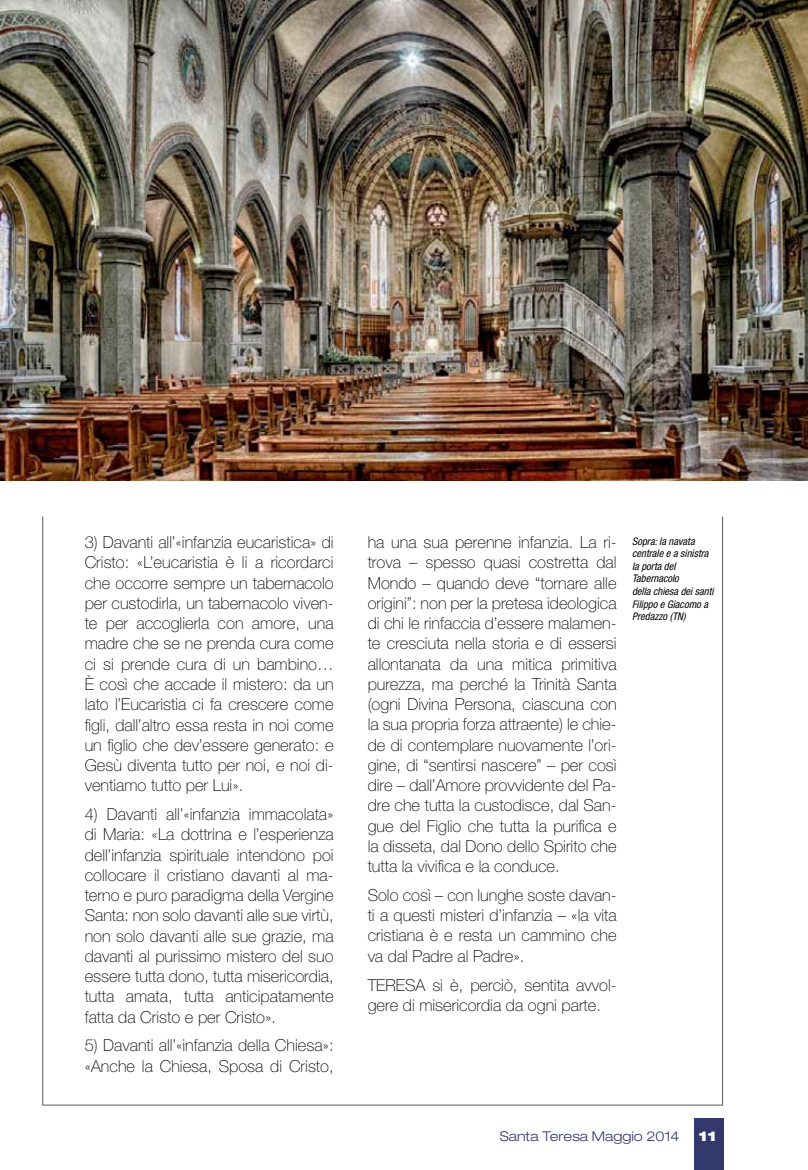
<style>
.page{position:relative;width:808px;height:1170px;background:#fff}
.page>*{position:absolute;margin:0;border:0;box-sizing:border-box;transform-origin:0 0}
.t1{font:100 16.5px/20.2px "Helvetica Neue";color:#000;text-align:justify}
.t2{font:300 expanded 13.5px "Helvetica Neue";color:#33396c}
.t3{font:900 expanded 13.5px "Helvetica Neue";color:#fff}
.t4{font:italic condensed 10.5px/12.6px "Helvetica Neue";color:#000}
</style>
<div class="page">
<div style="left:694px;top:1118px;width:30px;height:51px;background:#33396c"></div>
<div style="left:42px;top:512px;width:681px;height:593px;background:#fff;border:1px solid #58595b"></div>
<div style="left:31px;top:510px;width:711px;height:6px;background:#fff"></div>
<img style="left:0;top:0;width:808px;height:480px">
<p class="t1" style="left:85px;top:532px;width:250px">3) Davanti all’«infanzia eucaristica» di Cristo: «L’eucaristia è li a ricordarci che occorre sempre un tabernacolo per custodirla, un tabernacolo viven&shy;te per accoglierla con amore, una madre che se ne prenda cura come ci si prende cura di un bambino… È così che accade il mistero: da un lato l’Eucaristia ci fa crescere come figli, dall’altro essa resta in noi come un figlio che dev’essere generato: e Gesù diventa tutto per noi, e noi di&shy;ventiamo tutto per Lui».</p>
<p class="t1" style="left:85px;top:804px;width:250px">4) Davanti all’«infanzia immacolata» di Maria: «La dottrina e l’esperienza dell’infanzia spirituale intendono poi collocare il cristiano davanti al ma&shy;terno e puro paradigma della Vergine Santa: non solo davanti alle sue virtù, non solo davanti alle sue grazie, ma davanti al purissimo mistero del suo essere tutta dono, tutta misericordia, tutta amata, tutta anticipatamente fatta da Cristo e per Cristo».</p>
<p class="t1" style="left:85px;top:1035px;width:250px">5) Davanti all’«infanzia della Chiesa»: «Anche la Chiesa, Sposa di Cristo,</p>
<p class="t1" style="left:368px;top:532px;width:250px">ha una sua perenne infanzia. La ri&shy;trova – spesso quasi costretta dal Mondo – quando deve “tornare alle origini”: non per la pretesa ideologica di chi le rinfaccia d’essere malamen&shy;te cresciuta nella storia e di essersi allontanata da una mitica primitiva purezza, ma perché la Trinità Santa (ogni Divina Persona, ciascuna con la sua propria forza attraente) le chie&shy;de di contemplare nuovamente l’ori&shy;gine, di “sentirsi nascere” – per così dire – dall’Amore provvidente del Pa&shy;dre che tutta la custodisce, dal San&shy;gue del Figlio che tutta la purifica e la disseta, dal Dono dello Spirito che tutta la vivifica e la conduce.</p>
<p class="t1" style="left:368px;top:884px;width:250px">Solo così – con lunghe soste davan&shy;ti a questi misteri d’infanzia – «la vita cristiana è e resta un cammino che va dal Padre al Padre».</p>
<p class="t1" style="left:368px;top:974px;width:250px">TERESA si è, perciò, sentita avvol&shy;gere di misericordia da ogni parte.</p>
<p class="t4" style="left:632px;top:534px;width:83px">Sopra: la navata centrale e a sinistra la porta del<br>Tabernacolo<br>della chiesa dei santi<br>Filippo e Giacomo a<br>Predazzo (TN)</p>
<p class="t2" style="left:500px;top:1127px;width:181px">Santa Teresa Maggio 2014</p>
<p class="t3" style="left:698px;top:1126px;width:19px">11</p>
</div>
